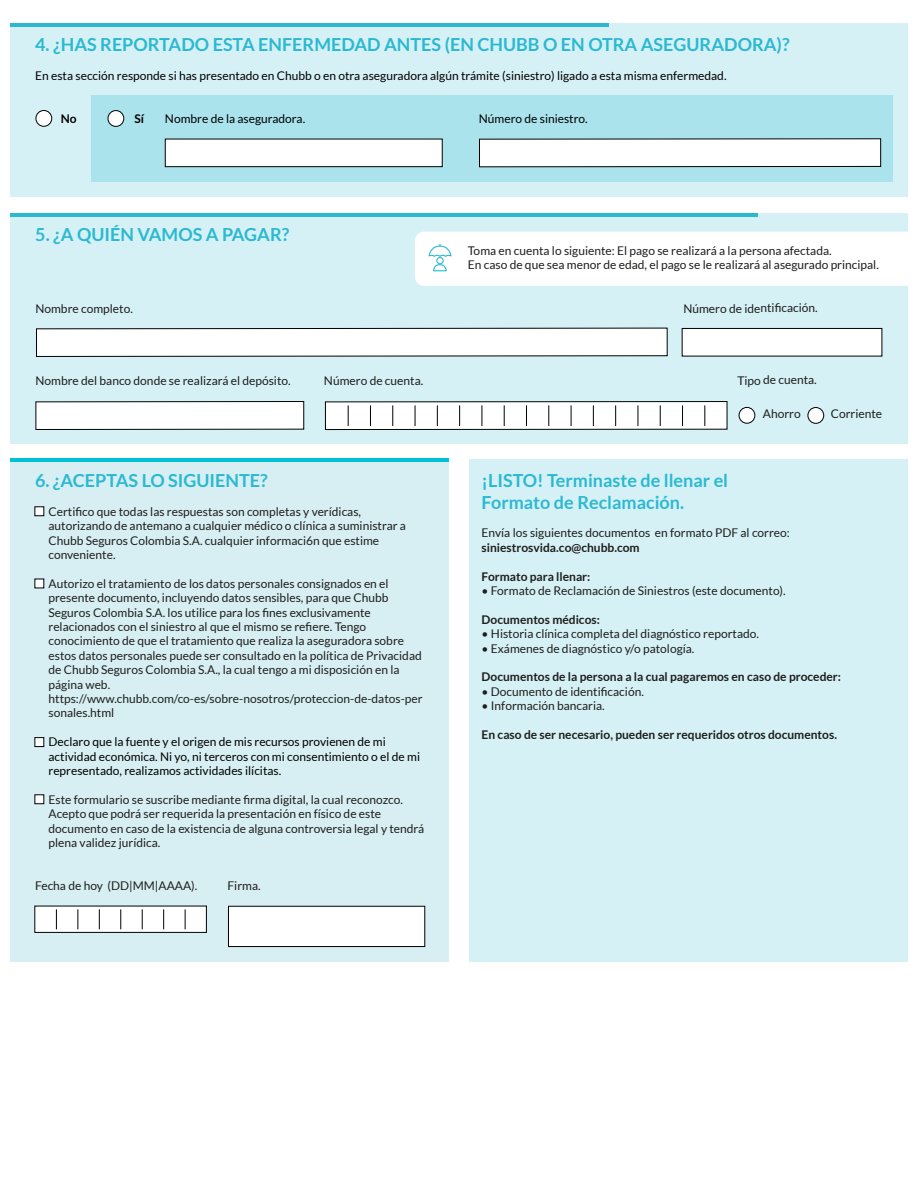
<style>
.page{position:relative;width:918px;height:1188px;background:#fff}
.page>*{position:absolute;margin:0;border:0;box-sizing:border-box;transform-origin:0 0}
.t1{font:700 18px/21.6px "Lato";color:#2bb9d1}
.t2{font:12px/14.4px "Lato";color:#1e1e1c}
.t3{font:700 12px "Lato";color:#1e1e1c}
.t4{font:12px/14.4px "Lato";color:#000}
.t5{font:12px "Lato";color:#010101}
.t6{font:700 12px "Lato";color:#010101}
</style>
<div class="page">
<div style="left:10px;top:213px;width:898px;height:231px;background:#d5f1f6"></div>
<div style="left:415px;top:232px;width:502px;height:54px;background:#fff;border-radius:9px"></div>
<div style="left:469px;top:459px;width:438px;height:502px;background:#d5f1f6"></div>
<svg style="left:36px;top:328px;width:632px;height:29px;background:#ececec"></svg>
<div style="left:10px;top:23px;width:898px;height:174px;background:#d5f1f6"></div>
<hr style="left:10px;top:23px;width:150px;height:3px;background:#2bb9d1">
<hr style="left:160px;top:23px;width:149px;height:3px;background:#2bb9d1">
<hr style="left:310px;top:23px;width:149px;height:3px;background:#2bb9d1">
<hr style="left:459px;top:23px;width:149px;height:3px;background:#2bb9d1">
<hr style="left:10px;top:213px;width:150px;height:3px;background:#2bb9d1">
<hr style="left:160px;top:213px;width:149px;height:3px;background:#2bb9d1">
<hr style="left:310px;top:213px;width:149px;height:3px;background:#2bb9d1">
<hr style="left:459px;top:213px;width:149px;height:3px;background:#2bb9d1">
<hr style="left:608px;top:213px;width:149px;height:3px;background:#2bb9d1">
<div style="left:91px;top:95px;width:801px;height:87px;background:#aae3ec"></div>
<div style="left:165px;top:139px;width:277px;height:28px;background:#fff;border:1px solid #010101"></div>
<div style="left:36px;top:110px;width:16px;height:16px;background:#fff;border-radius:50%"></div>
<div style="left:36px;top:110px;width:16px;height:16px;border:1px solid #010101;border-radius:50%"></div>
<div style="left:108px;top:111px;width:16px;height:15px;background:#fff;border-radius:50%"></div>
<div style="left:108px;top:110px;width:16px;height:17px;border:1px solid #010101;border-radius:50%"></div>
<div style="left:739px;top:407px;width:16px;height:16px;background:#fff;border-radius:50%"></div>
<div style="left:739px;top:407px;width:16px;height:16px;border:1px solid #010101;border-radius:50%"></div>
<div style="left:808px;top:408px;width:16px;height:15px;background:#fff;border-radius:50%"></div>
<div style="left:808px;top:407px;width:16px;height:17px;border:1px solid #010101;border-radius:50%"></div>
<div style="left:480px;top:139px;width:401px;height:28px;background:#fff"></div>
<div style="left:479px;top:139px;width:402px;height:28px;border:1px solid #010101"></div>
<svg style="left:428px;top:244px;width:24px;height:14px"></svg>
<div style="left:436px;top:257px;width:8px;height:7px;border:1px solid #2bb9d1;border-radius:50%"></div>
<svg style="left:433px;top:264px;width:14px;height:8px"></svg>
<div style="left:10px;top:459px;width:439px;height:502px;background:#d7eff3"></div>
<div style="left:228px;top:906px;width:197px;height:41px;background:#fff;border:1px solid #010101"></div>
<hr style="left:10px;top:459px;width:74px;height:3px;background:#01c1d6">
<hr style="left:83px;top:459px;width:73px;height:3px;background:#01c1d6">
<hr style="left:157px;top:459px;width:73px;height:3px;background:#01c1d6">
<hr style="left:230px;top:459px;width:73px;height:3px;background:#01c1d6">
<hr style="left:303px;top:459px;width:73px;height:3px;background:#01c1d6">
<hr style="left:376px;top:459px;width:73px;height:3px;background:#01c1d6">
<div style="left:35px;top:906px;width:172px;height:27px;background:#fff;border:1px solid #010101"></div>
<svg style="left:56px;top:909px;width:1px;height:20px"></svg>
<svg style="left:77px;top:909px;width:1px;height:20px"></svg>
<svg style="left:99px;top:909px;width:1px;height:20px"></svg>
<svg style="left:120px;top:909px;width:1px;height:20px"></svg>
<svg style="left:142px;top:909px;width:1px;height:20px"></svg>
<svg style="left:163px;top:909px;width:1px;height:20px"></svg>
<svg style="left:185px;top:909px;width:1px;height:20px"></svg>
<div style="left:35px;top:507px;width:9px;height:9px;background:#fff;border:1px solid #010101"></div>
<div style="left:35px;top:579px;width:9px;height:9px;background:#fff"></div>
<div style="left:35px;top:738px;width:9px;height:9px;background:#fff;border:1px solid #010101"></div>
<div style="left:35px;top:795px;width:9px;height:9px;background:#fff;border:1px solid #010101"></div>
<div style="left:36px;top:402px;width:268px;height:28px;background:#fff"></div>
<div style="left:36px;top:401px;width:268px;height:29px;border:1px solid #010101"></div>
<div style="left:325px;top:402px;width:402px;height:28px;background:#fff"></div>
<div style="left:325px;top:401px;width:402px;height:29px;border:1px solid #010101"></div>
<svg style="left:348px;top:405px;width:1px;height:21px"></svg>
<svg style="left:370px;top:405px;width:1px;height:21px"></svg>
<svg style="left:393px;top:405px;width:1px;height:21px"></svg>
<svg style="left:415px;top:405px;width:1px;height:21px"></svg>
<svg style="left:437px;top:405px;width:1px;height:21px"></svg>
<svg style="left:459px;top:405px;width:1px;height:21px"></svg>
<svg style="left:482px;top:405px;width:1px;height:21px"></svg>
<svg style="left:504px;top:405px;width:1px;height:21px"></svg>
<svg style="left:526px;top:405px;width:1px;height:21px"></svg>
<svg style="left:549px;top:405px;width:1px;height:21px"></svg>
<svg style="left:571px;top:405px;width:1px;height:21px"></svg>
<svg style="left:593px;top:405px;width:1px;height:21px"></svg>
<svg style="left:615px;top:405px;width:1px;height:21px"></svg>
<svg style="left:638px;top:405px;width:1px;height:21px"></svg>
<svg style="left:660px;top:405px;width:1px;height:21px"></svg>
<svg style="left:682px;top:405px;width:1px;height:21px"></svg>
<svg style="left:705px;top:405px;width:1px;height:21px"></svg>
<div style="left:682px;top:328px;width:200px;height:28px;background:#fff;border:1px solid #010101"></div>
<h1 class="t1" style="left:35px;top:34px;width:756px">4. ¿HAS REPORTADO ESTA ENFERMEDAD ANTES (EN CHUBB O EN OTRA ASEGURADORA)?</h1>
<p class="t5" style="left:35px;top:68px;width:693px">En esta sección responde si has presentado en Chubb o en otra aseguradora algún trámite (siniestro) ligado a esta misma enfermedad.</p>
<p class="t6" style="left:61px;top:112px;width:17px">No</p>
<p class="t6" style="left:134px;top:112px;width:11px">Sí</p>
<p class="t5" style="left:165px;top:112px;width:142px">Nombre de la aseguradora.</p>
<p class="t5" style="left:479px;top:112px;width:111px">Número de siniestro.</p>
<h1 class="t1" style="left:35px;top:223px;width:256px">5. ¿A QUIÉN VAMOS A PAGAR?</h1>
<p class="t2" style="left:468px;top:243px;width:413px">Toma en cuenta lo siguiente: El pago se realizará a la persona afectada.<br>En caso de que sea menor de edad, el pago se le realizará al asegurado principal.</p>
<p class="t2" style="left:35px;top:301px;width:99px">Nombre completo.</p>
<p class="t2" style="left:683px;top:301px;width:136px">Número de identificación.</p>
<p class="t2" style="left:35px;top:373px;width:257px">Nombre del banco donde se realizará el depósito.</p>
<p class="t2" style="left:324px;top:373px;width:101px">Número de cuenta.</p>
<p class="t2" style="left:737px;top:373px;width:81px">Tipo de cuenta.</p>
<p class="t2" style="left:763px;top:407px;width:39px">Ahorro</p>
<p class="t2" style="left:831px;top:406px;width:53px">Corriente</p>
<h1 class="t1" style="left:35px;top:469px;width:234px">6. ¿ACEPTAS LO SIGUIENTE?</h1>
<p class="t2" style="left:49px;top:504px;width:359px">Certifico que todas las respuestas son completas y verídicas, autorizando de antemano a cualquier médico o clínica a suministrar a Chubb Seguros Colombia S.A. cualquier informaci6n que estime conveniente.</p>
<p class="t2" style="left:49px;top:576px;width:376px">Autorizo el tratamiento de los datos personales consignados en el presente documento, incluyendo datos sensibles, para que Chubb Seguros Colombia S.A. los utilice para los fines exclusivamente relacionados con el siniestro al que el mismo se refiere. Tengo conocimiento de que el tratamiento que realiza la aseguradora sobre estos datos personales puede ser consultado en la política de Privacidad de Chubb Seguros Colombia S.A., la cual tengo a mi disposición en la página web. https://www.chubb.com/co-es/sobre-nosotros/proteccion-de-datos-per sonales.html</p>
<p class="t4" style="left:49px;top:734px;width:373px">Declaro que la fuente y el origen de mis recursos provienen de mi actividad económica. Ni yo, ni terceros con mi consentimiento o el de mi representado, realizamos actividades ilícitas.</p>
<p class="t2" style="left:49px;top:792px;width:377px">Este formulario se suscribe mediante firma digital, la cual reconozco.<br>Acepto que podrá ser requerida la presentación en físico de este documento en caso de la existencia de alguna controversia legal y tendrá plena validez jurídica.</p>
<p class="t2" style="left:35px;top:878px;width:164px">Fecha de hoy (DD|MM|AAAA).</p>
<p class="t2" style="left:227px;top:878px;width:35px">Firma.</p>
<h1 class="t1" style="left:482px;top:469px;width:248px">¡LISTO! Terminaste de llenar el<br>Formato de Reclamación.</h1>
<p class="t2" style="left:482px;top:526px;width:310px">Envía los siguientes documentos en formato PDF al correo:</p>
<p class="t3" style="left:482px;top:540px;width:160px">siniestrosvida.co@chubb.com</p>
<p class="t3" style="left:482px;top:569px;width:110px">Formato para llenar:</p>
<p class="t2" style="left:482px;top:583px;width:305px">• Formato de Reclamación de Siniestros (este documento).</p>
<p class="t3" style="left:482px;top:612px;width:120px">Documentos médicos:</p>
<p class="t2" style="left:482px;top:626px;width:279px">• Historia clínica completa del diagnóstico reportado.</p>
<p class="t2" style="left:482px;top:641px;width:214px">• Exámenes de diagnóstico y/o patología.</p>
<p class="t3" style="left:482px;top:670px;width:361px">Documentos de la persona a la cual pagaremos en caso de proceder:</p>
<p class="t2" style="left:482px;top:684px;width:164px">• Documento de identificación.</p>
<p class="t2" style="left:482px;top:698px;width:125px">• Información bancaria.</p>
<p class="t3" style="left:482px;top:727px;width:357px">En caso de ser necesario, pueden ser requeridos otros documentos.</p>
</div>
